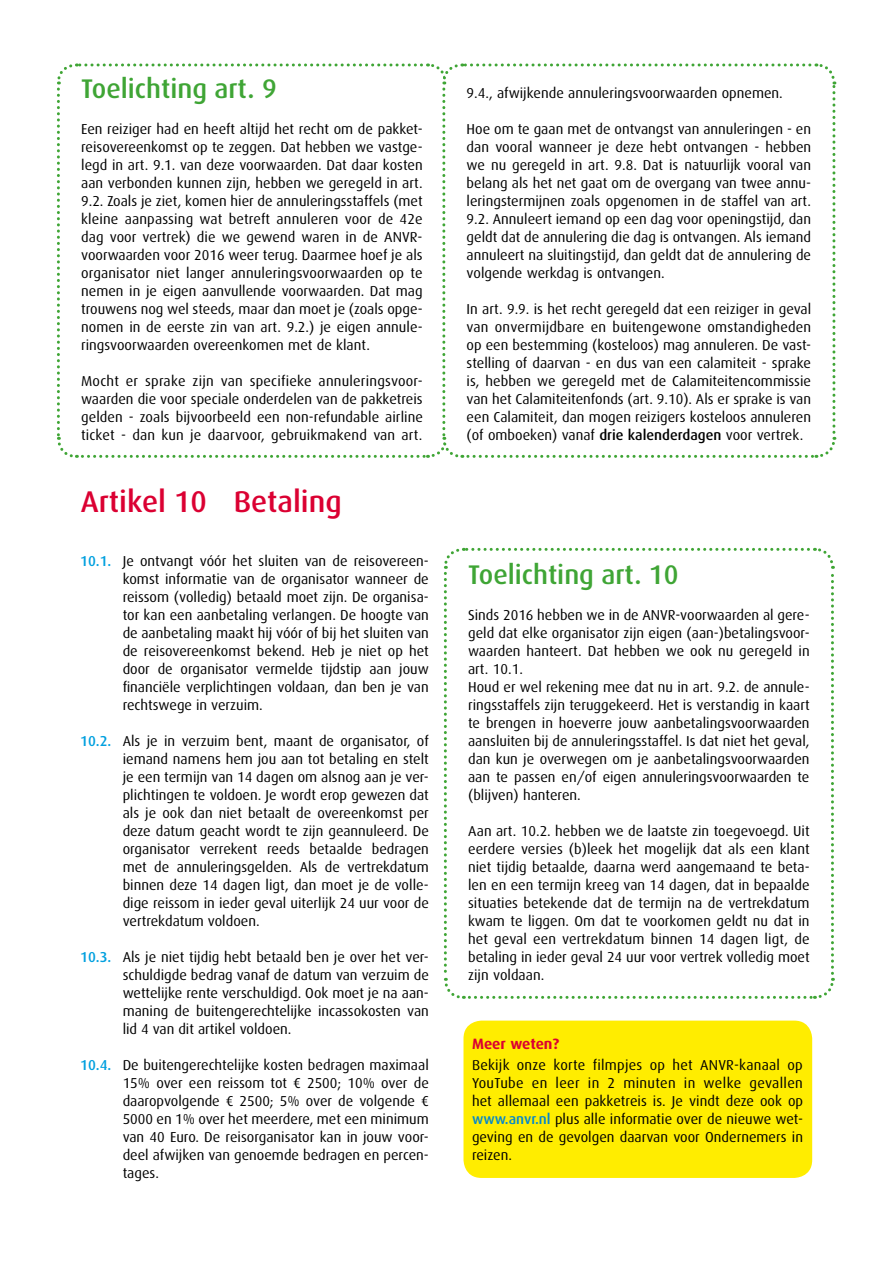
<style>
.page{position:relative;width:893px;height:1263px;background:#fff}
.page>*{position:absolute;margin:0;border:0;box-sizing:border-box;transform-origin:0 0}
.t1{font:500 30px "Dax";color:#db0032}
.t2{font:500 27px "Dax";color:#3fa535}
.t3{font:700 15px "Dax";color:#db0032}
.t4{font:14.4px/18px "Dax";color:#000;text-align:justify}
.s1{font-weight:500;color:#00a0df}
.s2{font-weight:500}
.s3{font-weight:500;color:#0086ce}
</style>
<div class="page">
<svg style="left:57px;top:63px;width:780px;height:395px"></svg>
<svg style="left:443px;top:547px;width:392px;height:452px"></svg>
<div style="left:463px;top:1020px;width:349px;height:158px;background:#ffed00;border-radius:18px"></div>
<h2 class="t2" style="left:81px;top:73px;width:197px">Toelichting art. 9</h2>
<p class="t4" style="left:81px;top:120px;width:343px">Een reiziger had en heeft altijd het recht om de pakket&shy;reisovereenkomst op te zeggen. Dat hebben we vastge&shy;legd in art. 9.1. van deze voorwaarden. Dat daar kosten aan verbonden kunnen zijn, hebben we geregeld in art.<br>9.2. Zoals je ziet, komen hier de annuleringsstaffels (met kleine aanpassing wat betreft annuleren voor de 42e dag voor vertrek) die we gewend waren in de ANVR&shy;voorwaarden voor 2016 weer terug. Daarmee hoef je als organisator niet langer annuleringsvoorwaarden op te nemen in je eigen aanvullende voorwaarden. Dat mag trouwens nog wel steeds, maar dan moet je (zoals opge&shy;nomen in de eerste zin van art. 9.2.) je eigen annule&shy;ringsvoorwaarden overeenkomen met de klant.</p>
<p class="t4" style="left:81px;top:372px;width:343px">Mocht er sprake zijn van specifieke annuleringsvoor&shy;waarden die voor speciale onderdelen van de pakketreis gelden - zoals bijvoorbeeld een non-refundable airline ticket - dan kun je daarvoor, gebruikmakend van art.</p>
<h1 class="t1" style="left:81px;top:485px;width:262px">Artikel 10 Betaling</h1>
<p class="t4" style="left:123px;top:552px;width:308px;text-indent:-43px"><span class="s1">10.1.</span> Je ontvangt vóór het sluiten van de reisovereen&shy;komst informatie van de organisator wanneer de reissom (volledig) betaald moet zijn. De organisa&shy;tor kan een aanbetaling verlangen. De hoogte van de aanbetaling maakt hij vóór of bij het sluiten van de reisovereenkomst bekend. Heb je niet op het door de organisator vermelde tijdstip aan jouw financiële verplichtingen voldaan, dan ben je van rechtswege in verzuim.</p>
<p class="t4" style="left:123px;top:732px;width:308px;text-indent:-43px"><span class="s1">10.2.</span> Als je in verzuim bent, maant de organisator, of iemand namens hem jou aan tot betaling en stelt je een termijn van 14 dagen om alsnog aan je ver&shy;plichtingen te voldoen. Je wordt erop gewezen dat als je ook dan niet betaalt de overeenkomst per deze datum geacht wordt te zijn geannuleerd. De organisator verrekent reeds betaalde bedragen met de annuleringsgelden. Als de vertrekdatum binnen deze 14 dagen ligt, dan moet je de volle&shy;dige reissom in ieder geval uiterlijk 24 uur voor de vertrekdatum voldoen.</p>
<p class="t4" style="left:123px;top:948px;width:308px;text-indent:-43px"><span class="s1">10.3.</span> Als je niet tijdig hebt betaald ben je over het ver&shy;schuldigde bedrag vanaf de datum van verzuim de wettelijke rente verschuldigd. Ook moet je na aan&shy;maning de buitengerechtelijke incassokosten van lid 4 van dit artikel voldoen.</p>
<p class="t4" style="left:123px;top:1056px;width:308px;text-indent:-43px"><span class="s1">10.4.</span> De buitengerechtelijke kosten bedragen maximaal 15% over een reissom tot € 2500; 10% over de daaropvolgende € 2500; 5% over de volgende € 5000 en 1% over het meerdere, met een minimum van 40 Euro. De reisorganisator kan in jouw voor&shy;deel afwijken van genoemde bedragen en percen&shy;tages.</p>
<p class="t4" style="left:467px;top:84px;width:318px">9.4., afwijkende annuleringsvoorwaarden opnemen.</p>
<p class="t4" style="left:467px;top:120px;width:346px">Hoe om te gaan met de ontvangst van annuleringen - en dan vooral wanneer je deze hebt ontvangen - hebben we nu geregeld in art. 9.8. Dat is natuurlijk vooral van belang als het net gaat om de overgang van twee annu&shy;leringstermijnen zoals opgenomen in de staffel van art.<br>9.2. Annuleert iemand op een dag voor openingstijd, dan geldt dat de annulering die dag is ontvangen. Als iemand annuleert na sluitingstijd, dan geldt dat de annulering de volgende werkdag is ontvangen.</p>
<p class="t4" style="left:467px;top:300px;width:346px">In art. 9.9. is het recht geregeld dat een reiziger in geval van onvermijdbare en buitengewone omstandigheden op een bestemming (kosteloos) mag annuleren. De vast&shy;stelling of daarvan - en dus van een calamiteit - sprake is, hebben we geregeld met de Calamiteitencommissie van het Calamiteitenfonds (art. 9.10). Als er sprake is van een Calamiteit, dan mogen reizigers kosteloos annuleren (of omboeken) vanaf <span class="s2">drie kalenderdagen</span> voor vertrek.</p>
<h2 class="t2" style="left:468px;top:559px;width:212px">Toelichting art. 10</h2>
<p class="t4" style="left:468px;top:606px;width:343px;text-align:left">Sinds 2016 hebben we in de ANVR-voorwaarden al gere&shy;geld dat elke organisator zijn eigen (aan-)betalingsvoor&shy;waarden hanteert. Dat hebben we ook nu geregeld in art. 10.1.<br>Houd er wel rekening mee dat nu in art. 9.2. de annule&shy;ringsstaffels zijn teruggekeerd. Het is verstandig in kaart te brengen in hoeverre jouw aanbetalingsvoorwaarden aansluiten bij de annuleringsstaffel. Is dat niet het geval, dan kun je overwegen om je aanbetalingsvoorwaarden aan te passen en/of eigen annuleringsvoorwaarden te (blijven) hanteren.</p>
<p class="t4" style="left:468px;top:822px;width:343px">Aan art. 10.2. hebben we de laatste zin toegevoegd. Uit eerdere versies (b)leek het mogelijk dat als een klant niet tijdig betaalde, daarna werd aangemaand te beta&shy;len en een termijn kreeg van 14 dagen, dat in bepaalde situaties betekende dat de termijn na de vertrekdatum kwam te liggen. Om dat te voorkomen geldt nu dat in het geval een vertrekdatum binnen 14 dagen ligt, de betaling in ieder geval 24 uur voor vertrek volledig moet zijn voldaan.</p>
<p class="t3" style="left:472px;top:1035px;width:89px">Meer weten?</p>
<p class="t4" style="left:472px;top:1056px;width:333px">Bekijk onze korte filmpjes op het ANVR-kanaal op YouTube en leer in 2 minuten in welke gevallen het allemaal een pakketreis is. Je vindt deze ook op <span class="s3">www.anvr.nl</span> plus alle informatie over de nieuwe wet&shy;geving en de gevolgen daarvan voor Ondernemers in reizen.</p>
</div>
